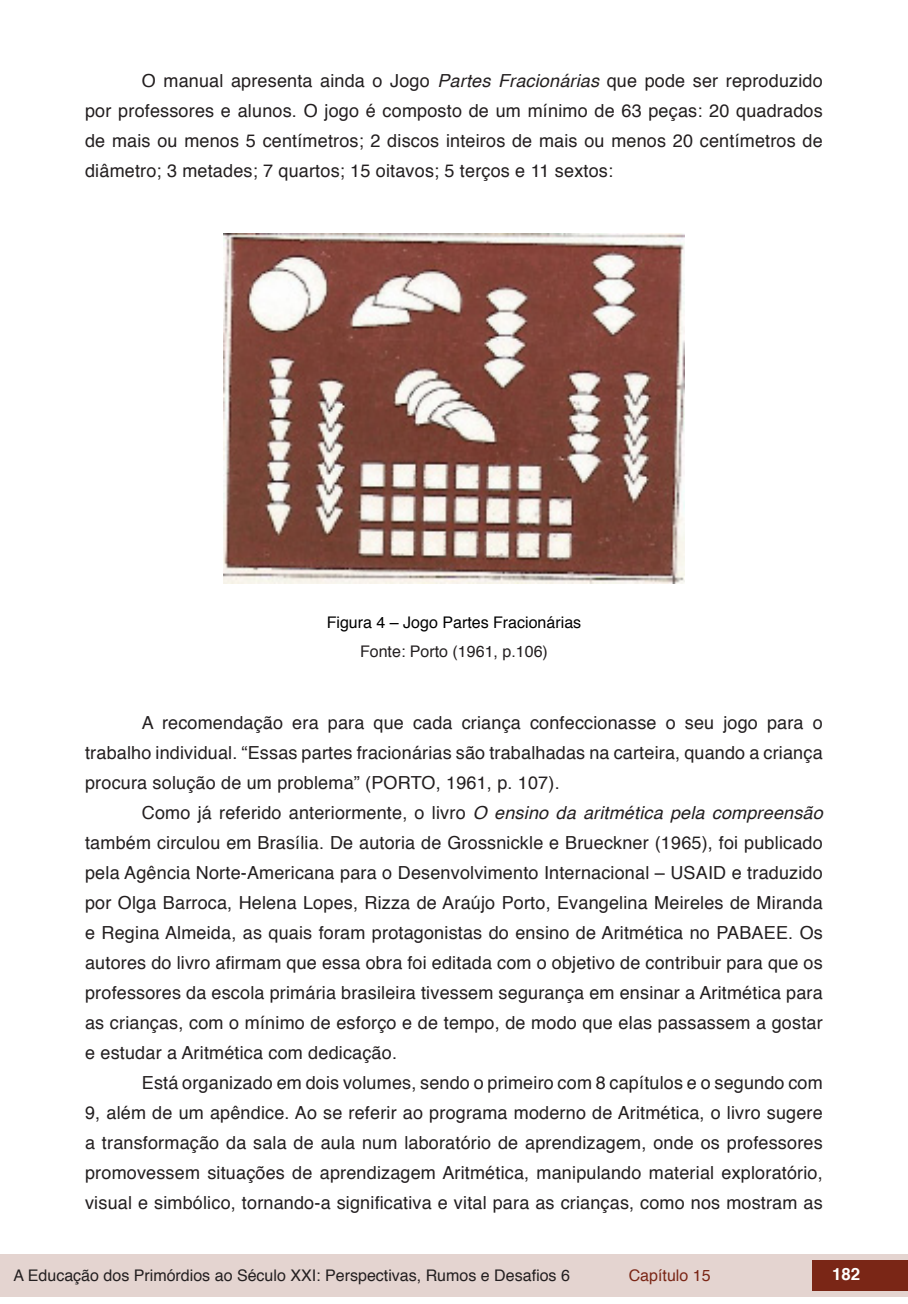
<style>
.page{position:relative;width:908px;height:1304px;background:#fff}
.page>*{position:absolute;margin:0;border:0;box-sizing:border-box;transform-origin:0 0}
.txt{font:18px/30px "Helvetica";letter-spacing:.01em;color:#231f20;text-align:justify}
.t1{font:700 16.8px "Helvetica";color:#fff}
.fonte_tab_gra_imag{font:16px "Helvetica";color:#231f20}
.info_tab_graf_imag{font:16px "Helvetica";color:#000}
.t2{font:16px "Helvetica";color:#7a2616}
.s1{font-style:italic}
</style>
<div class="page">
<div style="left:0;top:1254px;width:906px;height:43px;background:#e4d4d0"></div>
<div style="left:812px;top:1261px;width:95px;height:30px;background:#7a2616"></div>
<img style="left:223px;top:234px;width:461px;height:349px">
<p class="txt" style="left:85px;top:66px;width:738px;text-indent:57px">O manual apresenta ainda o Jogo <span class="s1">Partes Fracionárias</span> que pode ser reproduzido por professores e alunos. O jogo é composto de um mínimo de 63 peças: 20 quadrados de mais ou menos 5 centímetros; 2 discos inteiros de mais ou menos 20 centímetros de diâmetro; 3 metades; 7 quartos; 15 oitavos; 5 terços e 11 sextos:</p>
<p class="info_tab_graf_imag" style="left:326px;top:610px;width:256px">Figura 4 – Jogo Partes Fracionárias</p>
<p class="fonte_tab_gra_imag" style="left:360px;top:639px;width:189px">Fonte: Porto (1961, p.106)</p>
<p class="txt" style="left:85px;top:708px;width:738px;text-indent:57px">A recomendação era para que cada criança confeccionasse o seu jogo para o trabalho individual. “Essas partes fracionárias são trabalhadas na carteira, quando a criança procura solução de um problema” (PORTO, 1961, p. 107).</p>
<p class="txt" style="left:85px;top:798px;width:739px;text-indent:57px">Como já referido anteriormente, o livro <span class="s1">O ensino da aritmética pela compreensão </span>também circulou em Brasília. De autoria de Grossnickle e Brueckner (1965), foi publicado pela Agência Norte-Americana para o Desenvolvimento Internacional – USAID e traduzido por Olga Barroca, Helena Lopes, Rizza de Araújo Porto, Evangelina Meireles de Miranda e Regina Almeida, as quais foram protagonistas do ensino de Aritmética no PABAEE. Os autores do livro afirmam que essa obra foi editada com o objetivo de contribuir para que os professores da escola primária brasileira tivessem segurança em ensinar a Aritmética para as crianças, com o mínimo de esforço e de tempo, de modo que elas passassem a gostar e estudar a Aritmética com dedicação.</p>
<p class="txt" style="left:85px;top:1068px;width:738px;text-indent:57px">Está organizado em dois volumes, sendo o primeiro com 8 capítulos e o segundo com 9, além de um apêndice. Ao se referir ao programa moderno de Aritmética, o livro sugere a transformação da sala de aula num laboratório de aprendizagem, onde os professores promovessem situações de aprendizagem Aritmética, manipulando material exploratório, visual e simbólico, tornando-a significativa e vital para as crianças, como nos mostram as</p>
<p class="fonte_tab_gra_imag" style="left:14px;top:1263px;width:557px">A Educação dos Primórdios ao Século XXI: Perspectivas, Rumos e Desafios 6</p>
<p class="t2" style="left:628px;top:1263px;width:83px">Capítulo 15</p>
<p class="t1" style="left:831px;top:1261px;width:30px">182</p>
</div>
